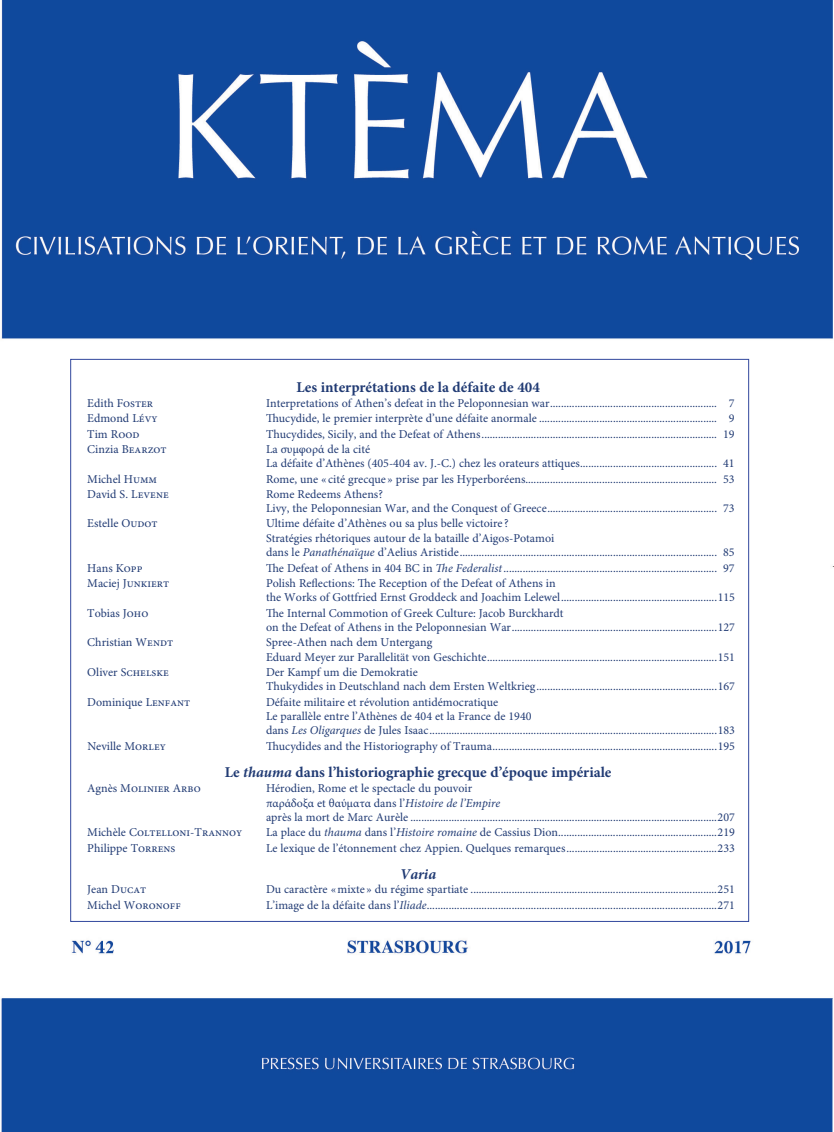
<style>
.page{position:relative;width:834px;height:1132px;background:#fff}
.page>*{position:absolute;margin:0;border:0;box-sizing:border-box;transform-origin:0 0}
.t1{font:700 15px "Minion Pro";color:#213b74}
.t2{font:italic 700 15px "Minion Pro";color:#213b74}
.t3{font:12px/14.4px "Minion Pro";color:#213b74}
.s1{font-style:italic}
</style>
<div class="page">
<img style="left:1px;top:0;width:832px;height:1131px">
<p class="t1" style="left:296px;top:378px;width:245px">Les interprétations de la défaite de 404</p>
<p class="t3" style="left:87px;top:396px;width:67px">Edith Foster</p>
<p class="t3" style="left:266px;top:396px;width:470px">Interpretations of Athen’s defeat in the Peloponnesian war............................................................. 7</p>
<p class="t3" style="left:87px;top:411px;width:72px">Edmond LÉVY</p>
<p class="t3" style="left:266px;top:411px;width:470px">Thucydide, le premier interprète d’une défaite anormale ................................................................. 9</p>
<p class="t3" style="left:87px;top:427px;width:54px">Tim Rood</p>
<p class="t3" style="left:266px;top:427px;width:470px">Thucydides, Sicily, and the Defeat of Athens...................................................................................... 19</p>
<p class="t3" style="left:87px;top:442px;width:81px">Cinzia Bearzot</p>
<p class="t3" style="left:266px;top:442px;width:470px">La συμφορά de la cité<br>La défaite d’Athènes (405-404 av. J.-C.) chez les orateurs attiques.................................................. 41</p>
<p class="t3" style="left:87px;top:472px;width:71px">Michel Humm</p>
<p class="t3" style="left:266px;top:472px;width:470px">Rome, une « cité grecque » prise par les Hyperboréens...................................................................... 53</p>
<p class="t3" style="left:87px;top:487px;width:83px">David S. Levene</p>
<p class="t3" style="left:266px;top:487px;width:470px">Rome Redeems Athens?<br>Livy, the Peloponnesian War, and the Conquest of Greece.............................................................. 73</p>
<p class="t3" style="left:87px;top:516px;width:72px">Estelle Oudot</p>
<p class="t3" style="left:266px;top:516px;width:470px">Ultime défaite d’Athènes ou sa plus belle victoire ?<br>Stratégies rhétoriques autour de la bataille d’Aigos-Potamoi<br>dans le <span class="s1">Panathénaïque</span> d’Aelius Aristide.............................................................................................. 85</p>
<p class="t3" style="left:87px;top:561px;width:57px">Hans Kopp</p>
<p class="t3" style="left:266px;top:561px;width:470px">The Defeat of Athens in 404 BC in <span class="s1">The Federalist</span>.............................................................................. 97</p>
<p class="t3" style="left:87px;top:576px;width:83px">Maciej Junkiert</p>
<p class="t3" style="left:266px;top:576px;width:470px">Polish Reflections: The Reception of the Defeat of Athens in<br>the Works of Gottfried Ernst Groddeck and Joachim Lelewel.........................................................115</p>
<p class="t3" style="left:87px;top:605px;width:63px">Tobias Joho</p>
<p class="t3" style="left:266px;top:605px;width:470px">The Internal Commotion of Greek Culture: Jacob Burckhardt<br>on the Defeat of Athens in the Peloponnesian War...........................................................................127</p>
<p class="t3" style="left:87px;top:635px;width:87px">Christian Wendt</p>
<p class="t3" style="left:266px;top:635px;width:470px">Spree-Athen nach dem Untergang<br>Eduard Meyer zur Parallelität von Geschichte....................................................................................151</p>
<p class="t3" style="left:87px;top:665px;width:83px">Oliver Schelske</p>
<p class="t3" style="left:266px;top:665px;width:470px">Der Kampf um die Demokratie<br>Thukydides in Deutschland nach dem Ersten Weltkrieg..................................................................167</p>
<p class="t3" style="left:87px;top:694px;width:104px">Dominique Lenfant</p>
<p class="t3" style="left:266px;top:694px;width:470px">Défaite militaire et révolution antidémocratique<br>Le parallèle entre l’Athènes de 404 et la France de 1940<br>dans <span class="s1">Les Oligarques</span> de Jules Isaac.........................................................................................................183</p>
<p class="t3" style="left:87px;top:738px;width:80px">Neville Morley</p>
<p class="t3" style="left:266px;top:738px;width:470px">Thucydides and the Historiography of Trauma..................................................................................195</p>
<p class="t1" style="left:225px;top:763px;width:388px">Le <span class="s1">thauma</span> dans l’historiographie grecque d’époque impériale</p>
<p class="t3" style="left:87px;top:781px;width:115px">Agnès Molinier Arbo</p>
<p class="t3" style="left:266px;top:781px;width:470px">Hérodien, Rome et le spectacle du pouvoir<br>παράδοξα et θαύματα dans l’<span class="s1">Histoire de l’Empire<br></span>après la mort de Marc Aurèle ................................................................................................................207</p>
<p class="t3" style="left:87px;top:825px;width:156px">Michèle Coltelloni-Trannoy</p>
<p class="t3" style="left:266px;top:825px;width:470px">La place du <span class="s1">thauma</span> dans l’<span class="s1">Histoire romaine</span> de Cassius Dion..........................................................219</p>
<p class="t3" style="left:87px;top:840px;width:90px">Philippe Torrens</p>
<p class="t3" style="left:266px;top:840px;width:470px">Le lexique de l’étonnement chez Appien. Quelques remarques.......................................................233</p>
<p class="t2" style="left:400px;top:863px;width:38px">Varia</p>
<p class="t3" style="left:87px;top:882px;width:61px">Jean Ducat</p>
<p class="t3" style="left:266px;top:882px;width:470px">Du caractère «mixte » du régime spartiate ..........................................................................................251</p>
<p class="t3" style="left:87px;top:897px;width:95px">Michel Woronoff</p>
<p class="t3" style="left:266px;top:897px;width:470px">L’image de la défaite dans l’<span class="s1">Iliade</span>..........................................................................................................271</p>
</div>
